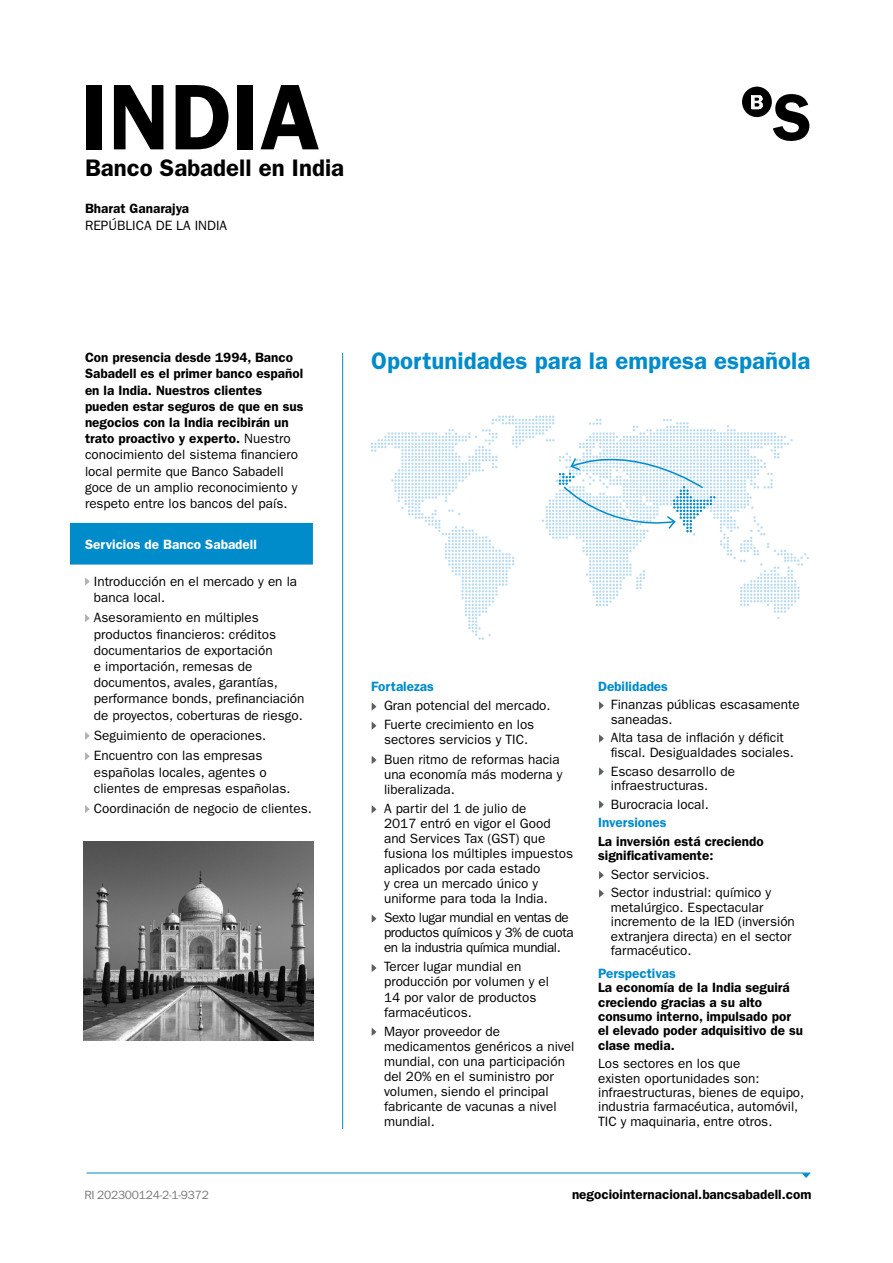
<style>
.page{position:relative;width:893px;height:1263px;background:#fff}
.page>*{position:absolute;margin:0;border:0;box-sizing:border-box;transform-origin:0 0}
.t1{font:600 93.75px "ITC Franklin Gothic Std";color:#000}
.t2{font:600 24px "ITC Franklin Gothic Std";color:#008bcb}
.t3{font:600 24px "ITC Franklin Gothic Std";color:#000}
.t4{font:13.5px/15px "ITC Franklin Gothic Std";color:#000}
.t5{font:600 13.5px/16.2px "ITC Franklin Gothic Std";color:#000}
.t6{font:13.5px/15px "ITC Franklin Gothic Std";letter-spacing:-.03em;color:#000}
.t7{font:600 13.5px "ITC Franklin Gothic Std";color:#fff}
.t8{font:600 13.5px "ITC Franklin Gothic Std";color:#008bcb}
.t9{font:12px "ITC Franklin Gothic Std";letter-spacing:-.02em;color:#7c7b7b}
.s1{font-weight:400}
.s2{font-weight:600;color:#008bcb}
.s3{color:#008bcb}
</style>
<div class="page">
<div style="left:70px;top:523px;width:243px;height:42px;background:#008bcb;border:2px solid #008bcb"></div>
<svg style="left:85px;top:577px;width:5px;height:9px"></svg>
<svg style="left:85px;top:614px;width:5px;height:8px"></svg>
<svg style="left:85px;top:732px;width:5px;height:8px"></svg>
<svg style="left:85px;top:752px;width:5px;height:8px"></svg>
<svg style="left:85px;top:805px;width:5px;height:8px"></svg>
<svg style="left:742px;top:87px;width:67px;height:54px"></svg>
<svg style="left:372px;top:703px;width:4px;height:8px"></svg>
<svg style="left:372px;top:722px;width:4px;height:8px"></svg>
<svg style="left:599px;top:734px;width:5px;height:9px"></svg>
<svg style="left:599px;top:701px;width:5px;height:9px"></svg>
<svg style="left:599px;top:767px;width:5px;height:9px"></svg>
<svg style="left:599px;top:800px;width:5px;height:9px"></svg>
<svg style="left:599px;top:871px;width:5px;height:8px"></svg>
<svg style="left:599px;top:889px;width:5px;height:8px"></svg>
<svg style="left:372px;top:756px;width:4px;height:8px"></svg>
<svg style="left:372px;top:805px;width:4px;height:8px"></svg>
<svg style="left:372px;top:915px;width:4px;height:8px"></svg>
<svg style="left:372px;top:964px;width:4px;height:8px"></svg>
<svg style="left:372px;top:1028px;width:4px;height:8px"></svg>
<img style="left:83px;top:841px;width:230px;height:199px">
<svg style="left:802px;top:1173px;width:8px;height:5px"></svg>
<hr style="left:87px;top:1172px;width:723px;height:1px;background:#008bcb">
<hr style="left:342px;top:353px;width:1px;height:776px;background:#008bcb">
<svg style="left:371px;top:416px;width:438px;height:224px"></svg>
<svg style="left:563px;top:443px;width:141px;height:88px"></svg>
<h1 class="t1" style="left:80px;top:62px;width:241px">INDIA</h1>
<h2 class="t3" style="left:85px;top:153px;width:261px">Banco Sabadell en India</h2>
<p class="t5" style="left:85px;top:200px;width:106px">Bharat Ganarajya</p>
<p class="t4" style="left:85px;top:218px;width:144px">REPÚBLICA DE LA INDIA</p>
<p class="t5" style="left:85px;top:349px;width:220px">Con presencia desde 1994, Banco Sabadell es el primer banco español en la India. Nuestros clientes pueden estar seguros de que en sus negocios con la India recibirán un trato proactivo y experto. <span class="s1">Nuestro conocimiento del sistema financiero local permite que Banco Sabadell goce de un amplio reconocimiento y respeto entre los bancos del país.</span></p>
<p class="t7" style="left:85px;top:536px;width:173px">Servicios de Banco Sabadell</p>
<p class="t4" style="left:94px;top:573px;width:205px;line-height:16.2px">Introducción en el mercado y en la banca local.</p>
<p class="t4" style="left:94px;top:610px;width:212px;line-height:16.2px">Asesoramiento en múltiples productos financieros: créditos documentarios de exportación<br>e importación, remesas de documentos, avales, garantías, performance bonds, prefinanciación de proyectos, coberturas de riesgo.</p>
<p class="t4" style="left:94px;top:725px;width:174px;line-height:20.4px">Seguimiento de operaciones.<br>Encuentro con las empresas</p>
<p class="t4" style="left:94px;top:764px;width:198px;line-height:16.2px">españolas locales, agentes o clientes de empresas españolas.</p>
<p class="t4" style="left:94px;top:801px;width:219px">Coordinación de negocio de clientes.</p>
<h2 class="t2" style="left:371px;top:347px;width:440px">Oportunidades para la empresa española</h2>
<p class="t4" style="left:371px;top:677px;width:181px;line-height:19.2px"><span class="s2">Fortalezas<br></span><span class="s3">»</span> Gran potencial del mercado. <span class="s3">»</span> Fuerte crecimiento en los</p>
<p class="t4" style="left:371px;top:730px;width:190px;line-height:19.2px;text-indent:13px">sectores servicios y TIC.<br><span class="s3">»</span> Buen ritmo de reformas hacia</p>
<p class="t4" style="left:384px;top:766px;width:180px">una economía más moderna y liberalizada.</p>
<p class="t4" style="left:384px;top:801px;width:191px;text-indent:-13px"><span class="s3">»</span> A partir del 1 de julio de<br>2017 entró en vigor el Good and Services Tax (GST) que fusiona los múltiples impuestos aplicados por cada estado<br>y crea un mercado único y uniforme para toda la India.</p>
<p class="t6" style="left:384px;top:910px;width:191px;text-indent:-13px"><span class="s3">»</span> Sexto lugar mundial en ventas de productos químicos y 3% de cuota en la industria química mundial.</p>
<p class="t4" style="left:384px;top:959px;width:166px;text-indent:-13px"><span class="s3">»</span> Tercer lugar mundial en producción por volumen y el<br>14 por valor de productos farmacéuticos.</p>
<p class="t4" style="left:384px;top:1024px;width:192px;text-indent:-13px"><span class="s3">»</span> Mayor proveedor de medicamentos genéricos a nivel mundial, con una participación del 20% en el suministro por volumen, siendo el principal fabricante de vacunas a nivel mundial.</p>
<p class="t4" style="left:598px;top:677px;width:203px;line-height:18.6px"><span class="s2">Debilidades<br></span><span class="s3">»</span> Finanzas públicas escasamente</p>
<p class="t4" style="left:598px;top:710px;width:187px;line-height:18.6px;text-indent:13px">saneadas.<br><span class="s3">»</span> Alta tasa de inflación y déficit</p>
<p class="t4" style="left:598px;top:743px;width:197px;line-height:18.6px;text-indent:13px">fiscal. Desigualdades sociales. <span class="s3">»</span> Escaso desarrollo de</p>
<p class="t4" style="left:598px;top:776px;width:112px;line-height:18.6px;text-align:justify;text-indent:13px">infraestructuras. <span class="s3">»</span> Burocracia local.<br><span class="s2">Inversiones</span></p>
<p class="t5" style="left:598px;top:834px;width:167px;line-height:14.4px">La inversión está creciendo significativamente:</p>
<p class="t4" style="left:598px;top:865px;width:175px;line-height:18.6px"><span class="s3">»</span> Sector servicios.<br><span class="s3">»</span> Sector industrial: químico y</p>
<p class="t4" style="left:611px;top:900px;width:186px;line-height:14.4px">metalúrgico. Espectacular incremento de la IED (inversión extranjera directa) en el sector farmacéutico.</p>
<p class="t8" style="left:598px;top:965px;width:79px">Perspectivas</p>
<p class="t5" style="left:598px;top:980px;width:207px;line-height:14.4px">La economía de la India seguirá creciendo gracias a su alto consumo interno, impulsado por el elevado poder adquisitivo de su clase media.</p>
<p class="t4" style="left:598px;top:1057px;width:208px;line-height:14.4px">Los sectores en los que<br>existen oportunidades son: infraestructuras, bienes de equipo, industria farmacéutica, automóvil,<br>TIC y maquinaria, entre otros.</p>
<p class="t9" style="left:84px;top:1188px;width:126px">RI 202300124-2-1-9372</p>
<p class="t5" style="left:572px;top:1186px;width:241px">negociointernacional.bancsabadell.com</p>
</div>
